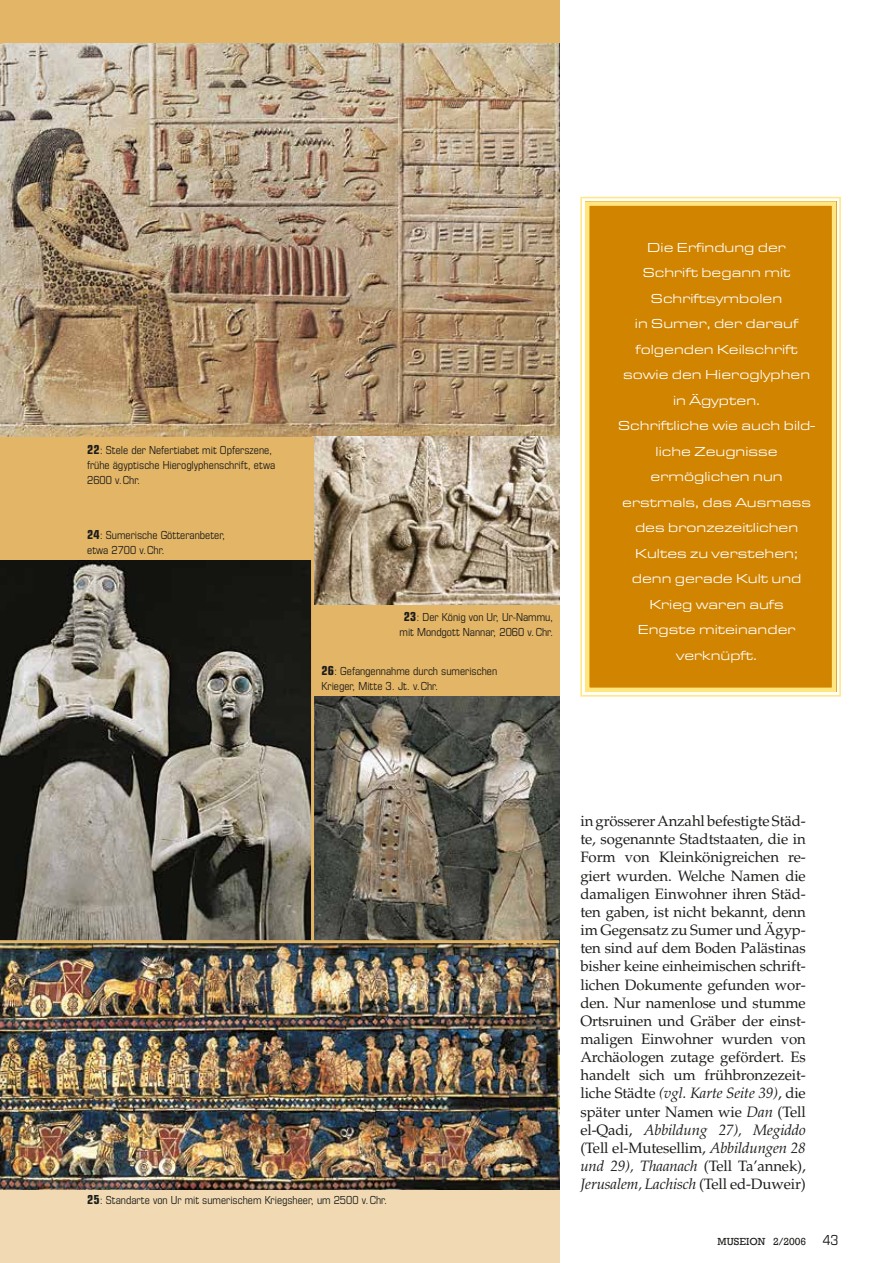
<style>
.page{position:relative;width:893px;height:1263px;background:#fff}
.page>*{position:absolute;margin:0;border:0;box-sizing:border-box;transform-origin:0 0}
.body_txt_2006_2_MA3{font:15px/18.1px "Palatino LT Std";letter-spacing:-.01em;color:#1d1d1b;text-align:justify}
.t1{font:13.5px/25.5px "Eurostile Ext";color:#fff;text-align:center}
.bildverweis_2_2006_2{font:12px/15px "Eurostile Con";color:#1d1d1b}
.t2{font:10.5px "Rockwell";color:#1d1d1b}
.s1{font-family:"Eurostile Con Hea";font-size:13.5px}
.s2{font-style:italic}
.s3{font-family:"Eurostile Con";font-size:15px}
</style>
<div class="page">
<div style="left:0;top:123px;width:559px;height:1140px;background:#f1dab3"></div>
<div style="left:0;top:0;width:559px;height:943px;background:#e3b566"></div>
<img style="left:0;top:43px;width:559px;height:393px">
<img style="left:314px;top:696px;width:245px;height:244px">
<img style="left:1px;top:943px;width:558px;height:246px">
<img style="left:314px;top:436px;width:245px;height:169px">
<img style="left:0;top:561px;width:311px;height:379px">
<div style="left:580px;top:196px;width:261px;height:501px;background:#d18400"></div>
<div style="left:585px;top:201px;width:251px;height:491px;border:4px solid #ffe680"></div>
<hr style="left:0;top:0;width:2px;height:44px;background:#e3b566">
<p class="bildverweis_2_2006_2" style="left:87px;top:441px;width:190px"><span class="s1">22</span>: Stele der Nefertiabet mit Opferszene, frühe ägyptische Hieroglyphenschrift, etwa<br>2600 v.Chr.</p>
<p class="bildverweis_2_2006_2" style="left:87px;top:527px;width:140px"><span class="s1">24</span>: Sumerische Götteranbeter, etwa 2700 v.Chr.</p>
<p class="bildverweis_2_2006_2" style="left:400px;top:609px;width:155px;text-align:center"><span class="s1">23</span>: Der König von Ur, Ur-Nammu, mit Mondgott Nannar, 2060 v.Chr.</p>
<p class="bildverweis_2_2006_2" style="left:322px;top:662px;width:177px"><span class="s1">26</span>: Gefangennahme durch sumerischen<br>Krieger, Mitte 3. Jt. v.Chr.</p>
<p class="t1" style="left:623px;top:234px;width:189px">Die Erfindung der<br>Schrift begann mit<br>Schriftsymbolen<br>in Sumer, der darauf folgenden Keilschrift sowie den Hieroglyphen in Ägypten.</p>
<p class="t1" style="left:618px;top:412px;width:198px">Schriftliche wie auch bild&shy;liche Zeugnisse ermöglichen nun erstmals, das Ausmass des bronzezeitlichen<br>Kultes zu verstehen; denn gerade Kult und<br>Krieg waren aufs<br>Engste miteinander</p>
<p class="t1" style="left:676px;top:642px;width:83px">verknüpft.</p>
<p class="bildverweis_2_2006_2" style="left:87px;top:1192px;width:301px"><span class="s1">25</span>: Standarte von Ur mit sumerischem Kriegsheer, um 2500 v.Chr.</p>
<p class="body_txt_2006_2_MA3" style="left:580px;top:812px;width:227px">in grösserer Anzahl befestigte Städ&shy;te, sogenannte Stadtstaaten, die in Form von Kleinkönigreichen re&shy;giert wurden. Welche Namen die damaligen Einwohner ihren Städ&shy;ten gaben, ist nicht bekannt, denn im Gegensatz zu Sumer und Ägyp&shy;ten sind auf dem Boden Palästinas bisher keine einheimischen schrift&shy;lichen Dokumente gefunden wor&shy;den. Nur namenlose und stumme Ortsruinen und Gräber der einst&shy;maligen Einwohner wurden von Archäologen zutage gefördert. Es handelt sich um frühbronzezeit&shy;liche Städte <span class="s2">(vgl. Karte Seite 39)</span>, die später unter Namen wie <span class="s2">Dan</span> (Tell el-Qadi, <span class="s2">Abbildung 27), Megiddo </span>(Tell el-Mutesellim, <span class="s2">Abbildungen 28 und 29), Thaanach</span> (Tell Ta’annek), <span class="s2">Jerusalem, Lachisch</span> (Tell ed-Duweir)</p>
<p class="t2" style="left:718px;top:1235px;width:122px">MUSEION 2/2006 <span class="s3">43</span></p>
</div>
